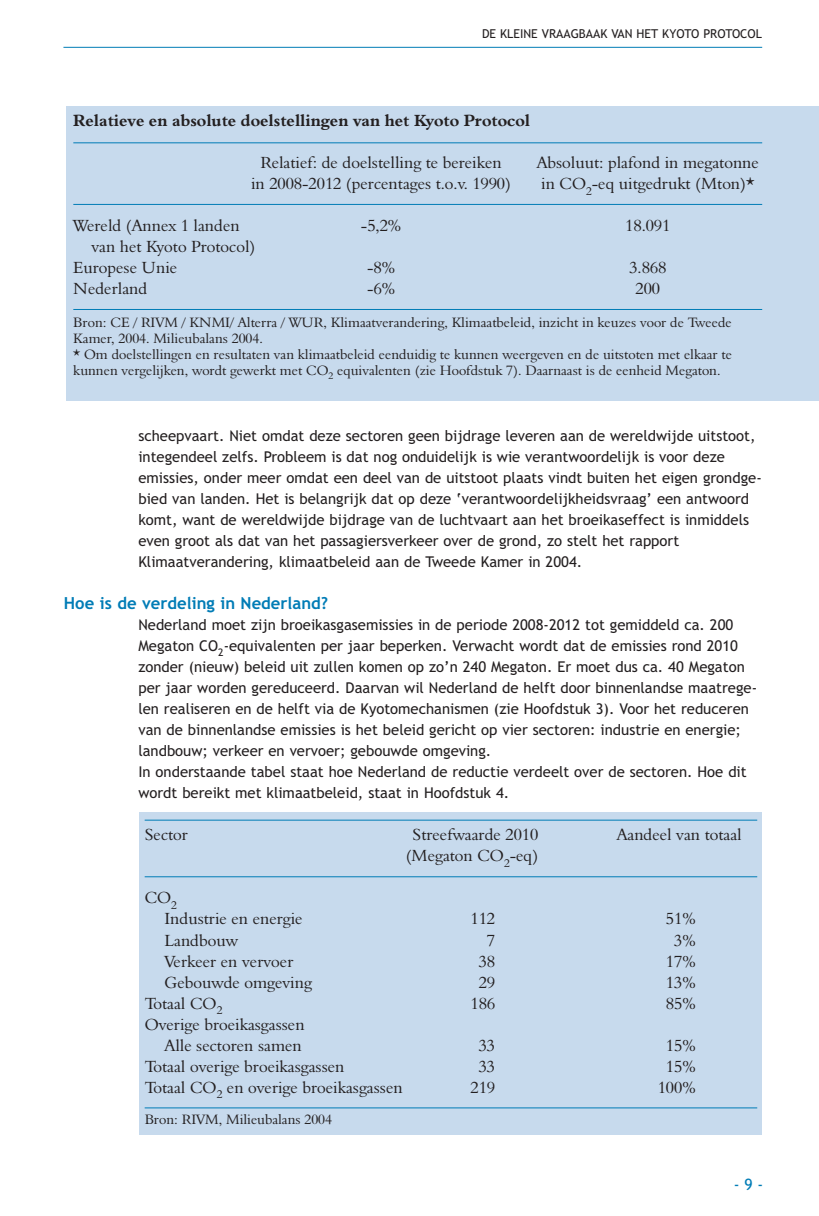
<style>
.page{position:relative;width:819px;height:1216px;background:#fff}
.page>*{position:absolute;margin:0;border:0;box-sizing:border-box;transform-origin:0 0}
.t1{font:16.62px/21px "Aldine 401 BT Roman A";color:#231f20}
.t2{font:16.62px "Aldine 401 BT Bold A";color:#231f20}
.t3{font:700 16.62px "Trebuchet MS";color:#007cb6}
.t4{font:15.75px "Trebuchet MS";color:#007cb6}
.t5{font:14.88px/21px "Trebuchet MS";color:#231f20}
.t6{font:14px/15.8px "Aldine 401 BT Roman A";color:#231f20}
.t7{font:12.25px "Trebuchet MS";color:#231f20}
</style>
<div class="page">
<hr style="left:63px;top:47px;width:699px;height:1px;background:#007cb6">
<div style="left:66px;top:106px;width:753px;height:294px;background:#c7daed"></div>
<hr style="left:73px;top:142px;width:689px;height:1px;background:#007cb6">
<hr style="left:73px;top:204px;width:689px;height:1px;background:#007cb6">
<hr style="left:73px;top:309px;width:689px;height:1px;background:#007cb6">
<div style="left:140px;top:812px;width:622px;height:322px;background:#c7daed"></div>
<hr style="left:145px;top:819px;width:612px;height:1px;background:#007cb6">
<hr style="left:145px;top:876px;width:612px;height:1px;background:#007cb6">
<hr style="left:145px;top:1107px;width:612px;height:1px;background:#007cb6">
<p class="t7" style="left:482px;top:27px;width:281px">DE KLEINE VRAAGBAAK VAN HET KYOTO PROTOCOL</p>
<p class="t2" style="left:73px;top:111px;width:458px">Relatieve en absolute doelstellingen van het Kyoto Protocol</p>
<p class="t1" style="left:260px;top:152px;width:243px">Relatief: de doelstelling te bereiken</p>
<p class="t1" style="left:536px;top:152px;width:224px">Absoluut: plafond in megatonne</p>
<p class="t1" style="left:251px;top:173px;width:261px">in 2008-2012 (percentages t.o.v. 1990)</p>
<p class="t1" style="left:541px;top:173px;width:215px">in CO<sub>2</sub>-eq uitgedrukt (Mton)*</p>
<p class="t1" style="left:73px;top:215px;width:168px">Wereld (Annex 1 landen</p>
<p class="t1" style="left:361px;top:215px;width:42px">-5,2%</p>
<p class="t1" style="left:625px;top:215px;width:47px">18.091</p>
<p class="t1" style="left:73px;top:236px;width:184px;text-indent:18px">van het Kyoto Protocol)<br>Europese Unie</p>
<p class="t1" style="left:367px;top:257px;width:29px">-8%</p>
<p class="t1" style="left:629px;top:257px;width:38px">3.868</p>
<p class="t1" style="left:73px;top:278px;width:75px">Nederland</p>
<p class="t1" style="left:367px;top:278px;width:29px">-6%</p>
<p class="t1" style="left:635px;top:278px;width:26px">200</p>
<p class="t6" style="left:73px;top:315px;width:660px">Bron: CE / RIVM / KNMI/ Alterra / WUR, Klimaatverandering, Klimaatbeleid, inzicht in keuzes voor de Tweede Kamer, 2004. Milieubalans 2004.<br>* Om doelstellingen en resultaten van klimaatbeleid eenduidig te kunnen weergeven en de uitstoten met elkaar te kunnen vergelijken, wordt gewerkt met CO<sub>2</sub> equivalenten (zie Hoofdstuk 7). Daarnaast is de eenheid Megaton.</p>
<p class="t5" style="left:138px;top:425px;width:625px">scheepvaart. Niet omdat deze sectoren geen bijdrage leveren aan de wereldwijde uitstoot, integendeel zelfs. Probleem is dat nog onduidelijk is wie verantwoordelijk is voor deze emissies, onder meer omdat een deel van de uitstoot plaats vindt buiten het eigen grondge&shy;bied van landen. Het is belangrijk dat op deze ‘verantwoordelijkheidsvraag’ een antwoord komt, want de wereldwijde bijdrage van de luchtvaart aan het broeikaseffect is inmiddels even groot als dat van het passagiersverkeer over de grond, zo stelt het rapport Klimaatverandering, klimaatbeleid aan de Tweede Kamer in 2004.</p>
<p class="t3" style="left:64px;top:594px;width:266px">Hoe is de verdeling in Nederland?</p>
<p class="t5" style="left:138px;top:614px;width:620px">Nederland moet zijn broeikasgasemissies in de periode 2008-2012 tot gemiddeld ca. 200<br>Megaton CO<sub>2</sub>-equivalenten per jaar beperken. Verwacht wordt dat de emissies rond 2010 zonder (nieuw) beleid uit zullen komen op zo’n 240 Megaton. Er moet dus ca. 40 Megaton per jaar worden gereduceerd. Daarvan wil Nederland de helft door binnenlandse maatrege&shy;len realiseren en de helft via de Kyotomechanismen (zie Hoofdstuk 3). Voor het reduceren van de binnenlandse emissies is het beleid gericht op vier sectoren: industrie en energie; landbouw; verkeer en vervoer; gebouwde omgeving.<br>In onderstaande tabel staat hoe Nederland de reductie verdeelt over de sectoren. Hoe dit wordt bereikt met klimaatbeleid, staat in Hoofdstuk 4.</p>
<p class="t1" style="left:145px;top:824px;width:45px">Sector</p>
<p class="t1" style="left:412px;top:824px;width:127px">Streefwaarde 2010</p>
<p class="t1" style="left:616px;top:824px;width:126px">Aandeel van totaal</p>
<p class="t1" style="left:406px;top:845px;width:134px">(Megaton CO<sub>2</sub>-eq)</p>
<p class="t1" style="left:164px;top:887px;width:140px;text-indent:-20px">CO<sub>2<br></sub>Industrie en energie</p>
<p class="t1" style="left:470px;top:908px;width:26px">112</p>
<p class="t1" style="left:666px;top:908px;width:31px">51%</p>
<p class="t1" style="left:164px;top:929px;width:75px">Landbouw</p>
<p class="t1" style="left:487px;top:929px;width:10px">7</p>
<p class="t1" style="left:674px;top:929px;width:23px">3%</p>
<p class="t1" style="left:164px;top:950px;width:130px">Verkeer en vervoer</p>
<p class="t1" style="left:478px;top:950px;width:18px">38</p>
<p class="t1" style="left:666px;top:950px;width:31px">17%</p>
<p class="t1" style="left:164px;top:971px;width:149px">Gebouwde omgeving</p>
<p class="t1" style="left:478px;top:971px;width:18px">29</p>
<p class="t1" style="left:666px;top:971px;width:31px">13%</p>
<p class="t1" style="left:145px;top:992px;width:79px">Totaal CO<sub>2</sub></p>
<p class="t1" style="left:470px;top:992px;width:26px">186</p>
<p class="t1" style="left:666px;top:992px;width:31px">85%</p>
<p class="t1" style="left:145px;top:1013px;width:161px;text-align:right">Overige broeikasgassen<br>Alle sectoren samen</p>
<p class="t1" style="left:478px;top:1034px;width:18px">33</p>
<p class="t1" style="left:666px;top:1034px;width:31px">15%</p>
<p class="t1" style="left:145px;top:1055px;width:201px">Totaal overige broeikasgassen</p>
<p class="t1" style="left:479px;top:1055px;width:18px">33</p>
<p class="t1" style="left:666px;top:1055px;width:31px">15%</p>
<p class="t1" style="left:145px;top:1076px;width:259px">Totaal CO<sub>2</sub> en overige broeikasgassen</p>
<p class="t1" style="left:470px;top:1076px;width:26px">219</p>
<p class="t1" style="left:657px;top:1076px;width:39px">100%</p>
<p class="t6" style="left:145px;top:1111px;width:189px">Bron: RIVM, Milieubalans 2004</p>
<p class="t4" style="left:733px;top:1174px;width:31px">-9-</p>
</div>
